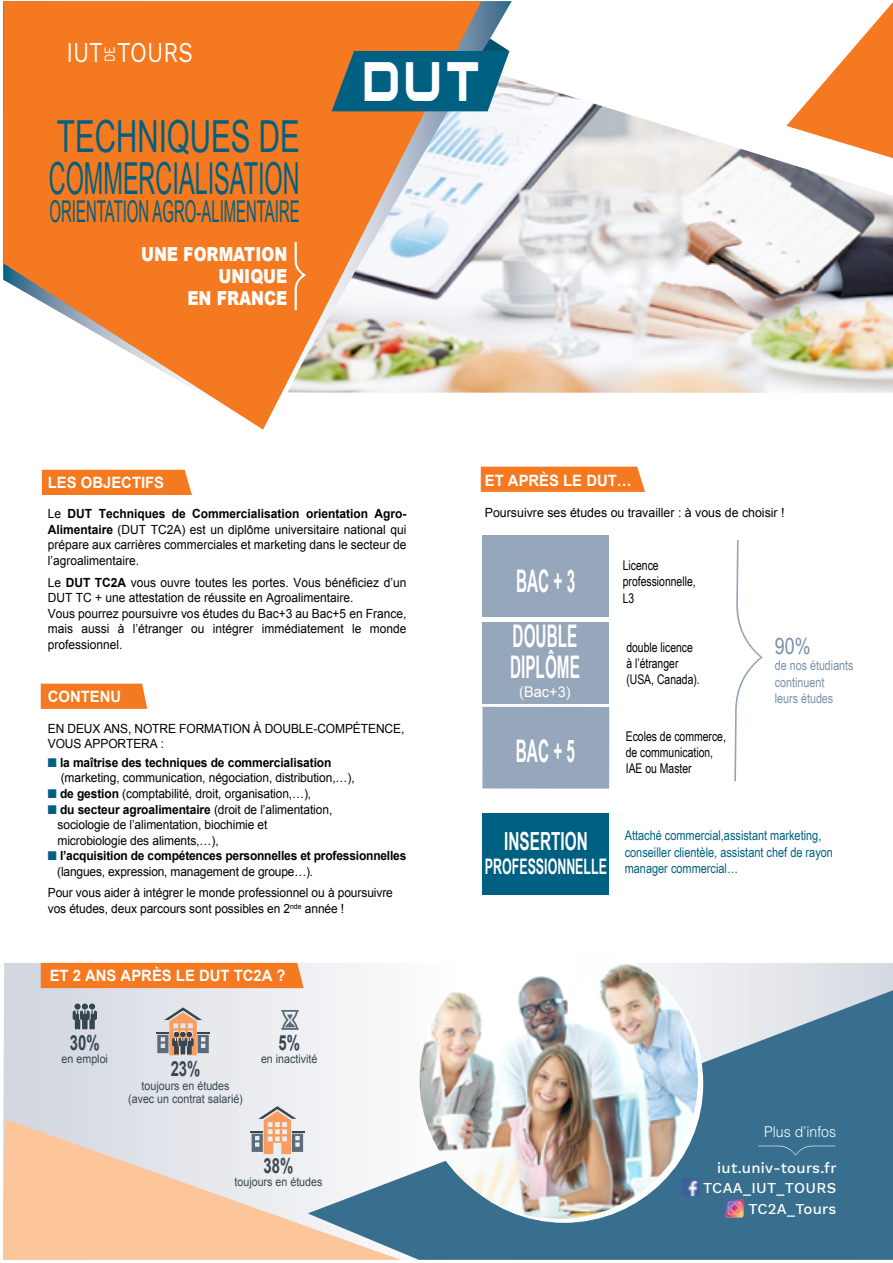
<style>
.page{position:relative;width:893px;height:1263px;background:#fff}
.page>*{position:absolute;margin:0;border:0;box-sizing:border-box;transform-origin:0 0}
.t1{font:62.25px "Birwood SSK";color:#fff;scale:.79 1}
.t2{font:44.25px/41.2px "Arial Narrow";color:#006081;scale:.82 1}
.t3{font:700 31.2px/31.2px "Arial Narrow";color:#fff;scale:.6 1}
.t4{font:30px "Arial Narrow";color:#006081;scale:.61 1}
.t5{font:28.2px "Work Sans";color:#fff;scale:.8 1}
.t6{font:700 24.9px "Arial Narrow";color:#fff;scale:.75 1}
.t7{font:22.35px "Arial Narrow";color:#7991aa}
.t8{font:700 21.45px "Arial Narrow";color:#fff;scale:.71 1}
.t9{font:700 20.85px "Arial";color:#364651;scale:.71 1}
.t10{font:900 19.35px/22.4px "Arial";color:#fff;text-align:right;scale:.81 1}
.t11{font:700 15.6px "Arial";color:#fff;scale:.95 1}
.t12{font:15px "Work Sans";color:#fff;scale:.76 1}
.t13{font:500 14.85px/20.9px "Work Sans";letter-spacing:.02em;color:#fff;text-align:right}
.t14{font:300 14.85px "Helvetica";color:#fff;scale:.95 1}
.t15{font:14.85px "Arial";color:#fff}
.t16{font:13.35px/16.4px "Arial Narrow";color:#000;scale:.95 1}
.t17{font:13.35px/16.4px "Arial Narrow";color:#006081}
.t18{font:13.35px/16.4px "Arial Narrow";color:#7991aa}
.t19{font:12.6px/15.6px "Arial";letter-spacing:-.01em;color:#000;scale:.95 1}
.t20{font:700 12.6px/15.6px "Arial";letter-spacing:-.015em;color:#000;scale:.95 1}
.t21{font:12.6px "Arial";letter-spacing:-.01em;color:#000}
.t22{font:11.85px/13.4px "Arial";color:#364651;text-align:center;scale:.9 1}
.s1{font-weight:700}
.s2{color:#006081}
.s3{font-weight:400}
</style>
<div class="page">
<svg style="left:3px;top:963px;width:890px;height:156px;background:#e1e3e9"></svg>
<svg style="left:308px;top:989px;width:585px;height:271px;fill:#386f8e"></svg>
<svg style="left:3px;top:1119px;width:398px;height:141px;fill:#fcc59a"></svg>
<svg style="left:758px;top:1146px;width:77px;height:9px"></svg>
<img style="left:698px;top:1178px;width:1px;height:18px">
<img style="left:420px;top:963px;width:278px;height:256px">
<img style="left:512px;top:78px;width:381px;height:315px">
<svg style="left:785px;top:2px;width:108px;height:158px"></svg>
<svg style="left:481px;top:1px;width:31px;height:392px"></svg>
<svg style="left:3px;top:1px;width:478px;height:429px;fill:#f47920"></svg>
<svg style="left:332px;top:38px;width:177px;height:73px;background:#3c6d75"></svg>
<svg style="left:294px;top:241px;width:13px;height:70px"></svg>
<svg style="left:734px;top:540px;width:29px;height:241px"></svg>
<div style="left:42px;top:470px;width:150px;height:25px;background:#f47920"></div>
<div style="left:481px;top:467px;width:164px;height:25px;background:#f47920"></div>
<div style="left:41px;top:684px;width:106px;height:25px;background:#f47920"></div>
<div style="left:41px;top:963px;width:263px;height:25px;background:#f47920"></div>
<div style="left:482px;top:536px;width:127px;height:81px;background:#96a6bb"></div>
<div style="left:482px;top:622px;width:127px;height:81px;background:#96a6bb"></div>
<div style="left:482px;top:707px;width:127px;height:82px;background:#96a6bb"></div>
<div style="left:482px;top:813px;width:127px;height:81px;background:#006081"></div>
<img style="left:725px;top:1199px;width:19px;height:18px">
<svg style="left:73px;top:1004px;width:24px;height:25px"></svg>
<svg style="left:251px;top:1106px;width:53px;height:48px;background:#d2baab"></svg>
<svg style="left:156px;top:1007px;width:54px;height:48px;background:#b6a8a0"></svg>
<svg style="left:281px;top:1010px;width:18px;height:20px"></svg>
<h3 class="t5" style="left:66px;top:36px;width:47px">IUT</h3>
<p class="t12" style="left:101px;top:62px;width:22px;rotate:-90deg">DE</p>
<h3 class="t5" style="left:117px;top:36px;width:96px">TOURS</h3>
<h2 class="t2" style="left:49px;top:116px;width:308px">TECHNIQUES DE<br>COMMERCIALISATION</h2>
<h3 class="t4" style="left:50px;top:194px;width:412px">ORIENTATION AGRO-ALIMENTAIRE</h3>
<h3 class="t10" style="left:141px;top:243px;width:182px">UNE FORMATION<br>UNIQUE<br>EN FRANCE</h3>
<h1 class="t1" style="left:365px;top:54px;width:148px">DUT</h1>
<p class="t11" style="left:48px;top:472px;width:124px">LES OBJECTIFS</p>
<p class="t19" style="left:48px;top:506px;width:379px;text-align:justify">Le <span class="s1">DUT Techniques de Commercialisation orientation Agro-Alimentaire</span> (DUT TC2A) est un diplôme universitaire national qui prépare aux carrières commerciales et marketing dans le secteur de l’agroalimentaire.</p>
<p class="t19" style="left:48px;top:574px;width:379px">Le <span class="s1">DUT TC2A</span> vous ouvre toutes les portes. Vous bénéficiez d’un DUT TC + une attestation de réussite en Agroalimentaire.<br>Vous pourrez poursuivre vos études du Bac+3 au Bac+5 en France, mais aussi à l’étranger ou intégrer immédiatement le monde professionnel.</p>
<p class="t11" style="left:48px;top:686px;width:79px">CONTENU</p>
<p class="t19" style="left:48px;top:720px;width:377px">EN DEUX ANS, NOTRE FORMATION À DOUBLE-COMPÉTENCE,<br>VOUS APPORTERA :</p>
<p class="t19" style="left:61px;top:754px;width:311px;text-indent:-13px"><span class="s2">■</span> <span class="s1">la maîtrise des techniques de commercialisation </span>(marketing, communication, négociation, distribution,…),</p>
<p class="t19" style="left:48px;top:786px;width:279px"><span class="s2">■</span> <span class="s1">de gestion</span> (comptabilité, droit, organisation,…),</p>
<p class="t19" style="left:58px;top:801px;width:291px;text-indent:-10px"><span class="s2">■</span> <span class="s1">du secteur agroalimentaire</span> (droit de l’alimentation, sociologie de l’alimentation, biochimie et microbiologie des aliments,…),</p>
<p class="t20" style="left:57px;top:848px;width:369px;text-indent:-9px"><span class="s2">■</span> l’acquisition de compétences personnelles et professionnelles <span class="s3">(langues, expression, management de groupe…).</span></p>
<p class="t19" style="left:48px;top:885px;width:365px">Pour vous aider à intégrer le monde professionnel ou à poursuivre vos études, deux parcours sont possibles en 2<sup>nde</sup> année !</p>
<p class="t11" style="left:50px;top:965px;width:250px">ET 2 ANS APRÈS LE DUT TC2A ?</p>
<h3 class="t9" style="left:70px;top:1029px;width:43px">30%</h3>
<p class="t22" style="left:62px;top:1053px;width:53px">en emploi</p>
<h3 class="t9" style="left:171px;top:1055px;width:43px">23%</h3>
<p class="t22" style="left:128px;top:1079px;width:129px">toujours en études (avec un contrat salarié)</p>
<h3 class="t9" style="left:278px;top:1029px;width:32px">5%</h3>
<p class="t22" style="left:261px;top:1052px;width:64px">en inactivité</p>
<h3 class="t9" style="left:264px;top:1152px;width:43px">38%</h3>
<p class="t22" style="left:235px;top:1175px;width:99px">toujours en études</p>
<p class="t11" style="left:485px;top:471px;width:156px">ET APRÈS LE DUT…</p>
<p class="t21" style="left:485px;top:505px;width:301px">Poursuivre ses études ou travailler : à vous de choisir !</p>
<h3 class="t3" style="left:516px;top:565px;width:100px">BAC + 3</h3>
<p class="t16" style="left:623px;top:557px;width:78px">Licence professionnelle,<br>L3</p>
<h3 class="t3" style="left:510px;top:620px;width:118px">DOUBLE<br>DIPLÔME</h3>
<p class="t15" style="left:519px;top:683px;width:53px">(Bac+3)</p>
<p class="t16" style="left:626px;top:639px;width:79px">double licence à l’étranger (USA, Canada).</p>
<h3 class="t3" style="left:516px;top:735px;width:100px">BAC + 5</h3>
<p class="t16" style="left:626px;top:728px;width:107px">Ecoles de commerce, de communication,<br>IAE ou Master</p>
<h3 class="t7" style="left:775px;top:633px;width:37px">90%</h3>
<p class="t18" style="left:775px;top:657px;width:80px">de nos étudiants continuent<br>leurs études</p>
<h3 class="t6" style="left:504px;top:827px;width:113px">INSERTION</h3>
<h3 class="t8" style="left:485px;top:854px;width:174px">PROFESSIONNELLE</h3>
<p class="t17" style="left:625px;top:827px;width:210px">Attaché commercial,assistant marketing, conseiller clientèle, assistant chef de rayon manager commercial…</p>
<p class="t14" style="left:764px;top:1122px;width:77px">Plus d’infos</p>
<p class="t13" style="left:703px;top:1158px;width:135px">iut.univ-tours.fr<br>TCAA_IUT_TOURS<br>TC2A_Tours</p>
</div>
